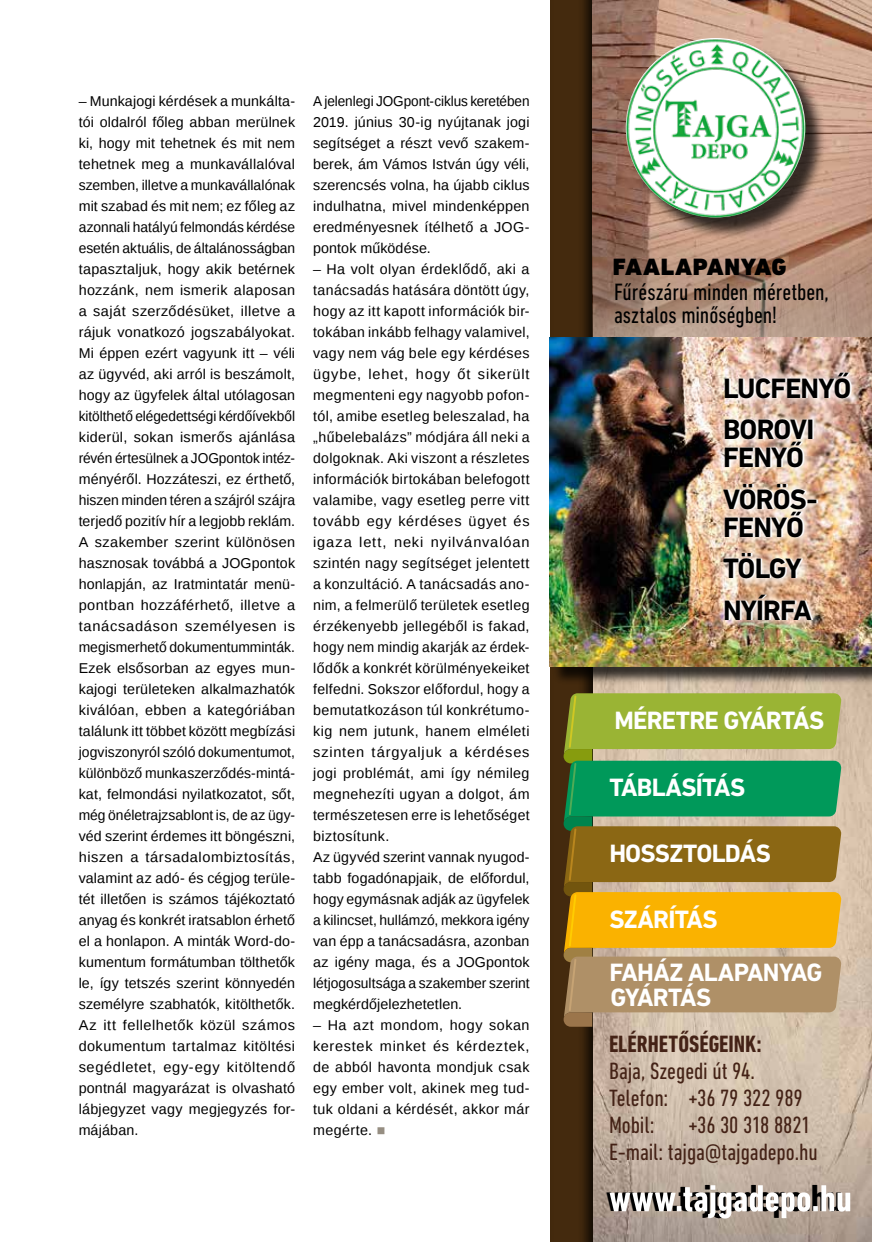
<style>
.page{position:relative;width:872px;height:1242px;background:#fff}
.page>*{position:absolute;margin:0;border:0;box-sizing:border-box;transform-origin:0 0}
.t1{font:700 condensed 38.25px "DIN Next LT Pro";letter-spacing:-.005em;color:#000}
.t2{font:700 28.5px/41.2px "DIN Next LT Pro";letter-spacing:-.03em;color:#000}
.t3{font:700 25.5px/53.6px "DIN Next LT Pro";letter-spacing:-.025em;color:#fff}
.t4{font:condensed 24px/27px "DIN Next LT Pro";letter-spacing:-.005em;color:#442216}
.t5{font:condensed 24px/22.5px "DIN Next LT Pro";color:#000}
.t6{font:700 condensed 24px "DIN Next LT Pro";color:#442216}
.t7{font:900 24px "DIN Next LT Pro";letter-spacing:.025em;color:#000}
.t8{font:14.25px/21px "Liberation Sans";letter-spacing:.025em;color:#000;text-align:justify}
.t9{font:14.25px/21px "Liberation Sans";letter-spacing:.025em;color:#000;text-align:justify;scale:.95 1}
.s1{color:#968e82}
</style>
<div class="page">
<img style="left:595px;top:685px;width:277px;height:557px">
<div style="left:548px;top:0;width:47px;height:1242px;background:#000;opacity:.75"></div>
<img style="left:592px;top:0;width:280px;height:337px">
<div style="left:552px;top:339px;width:320px;height:346px;background:#000;opacity:.75"></div>
<img style="left:550px;top:337px;width:322px;height:329px">
<svg style="left:563px;top:693px;width:278px;height:333px;background:#999c46"></svg>
<svg style="left:609px;top:1185px;width:241px;height:33px"></svg>
<div style="left:628px;top:41px;width:199px;height:198px;background:#000;opacity:.75"></div>
<img style="left:625px;top:24px;width:180px;height:193px">
<div style="left:721px;top:368px;width:142px;height:262px;background:#fff;opacity:.71"></div>
<img style="left:718px;top:364px;width:141px;height:263px">
<p class="t8" style="left:79px;top:91px;width:218px">– Munkajogi kérdések a munkálta&shy;tói oldalról főleg abban merülnek ki, hogy mit tehetnek és mit nem tehetnek meg a munkavállalóval szemben, illetve a munkavállalónak mit szabad és mit nem; ez főleg az azonnali hatályú felmondás kérdése esetén aktuális, de általánosságban tapasztaljuk, hogy akik betérnek hozzánk, nem ismerik alaposan a saját szerződésüket, illetve a rájuk vonatkozó jogszabályokat.<br>Mi éppen ezért vagyunk itt – véli az ügyvéd, aki arról is beszámolt, hogy az ügyfelek által utólagosan kitölthető elégedettségi kérdőívekből kiderül, sokan ismerős ajánlása révén értesülnek a JOGpontok intéz&shy;ményéről. Hozzáteszi, ez érthető, hiszen minden téren a szájról szájra terjedő pozitív hír a legjobb reklám.<br>A szakember szerint különösen hasznosak továbbá a JOGpontok honlapján, az Iratmintatár menü&shy;pontban hozzáférhető, illetve a tanácsadáson személyesen is megismerhető dokumentumminták.<br>Ezek elsősorban az egyes mun&shy;kajogi területeken alkalmazhatók kiválóan, ebben a kategóriában találunk itt többet között megbízási jogviszonyról szóló dokumentumot, különböző munkaszerződés-mintá&shy;kat, felmondási nyilatkozatot, sőt, még önéletrajzsablont is, de az ügy&shy;véd szerint érdemes itt böngészni, hiszen a társadalombiztosítás, valamint az adó- és cégjog terüle&shy;tét illetően is számos tájékoztató anyag és konkrét iratsablon érhető el a honlapon. A minták Word-do&shy;kumentum formátumban tölthetők le, így tetszés szerint könnyedén személyre szabhatók, kitölthetők.<br>Az itt fellelhetők közül számos dokumentum tartalmaz kitöltési segédletet, egy-egy kitöltendő pontnál magyarázat is olvasható lábjegyzet vagy megjegyzés for&shy;májában.</p>
<p class="t9" style="left:313px;top:91px;width:229px">A jelenlegi JOGpont-ciklus keretében 2019. június 30-ig nyújtanak jogi segítséget a részt vevő szakem&shy;berek, ám Vámos István úgy véli, szerencsés volna, ha újabb ciklus indulhatna, mivel mindenképpen eredményesnek ítélhető a JOG&shy;pontok működése.</p>
<h3 class="t7" style="left:613px;top:252px;width:175px">FAALAPANYAG</h3>
<p class="t8" style="left:313px;top:259px;width:218px;text-align:left">– Ha volt olyan érdeklődő, aki a tanácsadás hatására döntött úgy, hogy az itt kapott információk bir&shy;tokában inkább felhagy valamivel, vagy nem vág bele egy kérdéses ügybe, lehet, hogy őt sikerült megmenteni egy nagyobb pofon&shy;tól, amibe esetleg beleszalad, ha „hűbelebalázs” módjára áll neki a dolgoknak. Aki viszont a részletes információk birtokában belefogott valamibe, vagy esetleg perre vitt tovább egy kérdéses ügyet és igaza lett, neki nyilvánvalóan szintén nagy segítséget jelentett a konzultáció. A tanácsadás ano&shy;nim, a felmerülő területek esetleg érzékenyebb jellegéből is fakad, hogy nem mindig akarják az érdek&shy;lődők a konkrét körülményekeiket felfedni. Sokszor előfordul, hogy a bemutatkozáson túl konkrétumo&shy;kig nem jutunk, hanem elméleti szinten tárgyaljuk a kérdéses jogi problémát, ami így némileg megnehezíti ugyan a dolgot, ám természetesen erre is lehetőséget biztosítunk.<br>Az ügyvéd szerint vannak nyugod&shy;tabb fogadónapjaik, de előfordul, hogy egymásnak adják az ügyfelek a kilincset, hullámzó, mekkora igény van épp a tanácsadásra, azonban az igény maga, és a JOGpontok létjogosultsága a szakember szerint megkérdőjelezhetetlen.</p>
<p class="t8" style="left:313px;top:1015px;width:218px">– Ha azt mondom, hogy sokan kerestek minket és kérdeztek, de abból havonta mondjuk csak egy ember volt, akinek meg tud&shy;tuk oldani a kérdését, akkor már megérte. <span class="s1">■</span></p>
<h3 class="t6" style="left:609px;top:1029px;width:154px">ELÉRHETŐSÉGEINK:</h3>
<h3 class="t5" style="left:614px;top:281px;width:216px">Fűrészáru minden méretben, asztalos minőségben!</h3>
<h2 class="t2" style="left:723px;top:367px;width:130px">LUCFENYŐ<br>BOROVI</h2>
<h2 class="t2" style="left:723px;top:437px;width:96px">FENYŐ<br>VÖRÖS-</h2>
<h2 class="t2" style="left:723px;top:507px;width:90px">FENYŐ<br>TÖLGY<br>NYÍRFA</h2>
<h3 class="t3" style="left:614px;top:693px;width:211px">MÉRETRE GYÁRTÁS</h3>
<h3 class="t3" style="left:609px;top:760px;width:137px">TÁBLÁSÍTÁS</h3>
<h3 class="t3" style="left:609px;top:826px;width:163px">HOSSZTOLDÁS</h3>
<h3 class="t3" style="left:609px;top:892px;width:214px">SZÁRÍTÁS<br>FAHÁZ ALAPANYAG</h3>
<h3 class="t3" style="left:610px;top:971px;width:102px">GYÁRTÁS</h3>
<h3 class="t4" style="left:609px;top:1056px;width:195px">Baja, Szegedi út 94.<br>Telefon: +36 79 322 989<br>Mobil:</h3>
<h3 class="t4" style="left:609px;top:1110px;width:210px;text-indent:80px">+36 30 318 8821<br>E-mail: tajga@tajgadepo.hu</h3>
<h1 class="t1" style="left:606px;top:1176px;width:238px">www.tajgadepo.hu</h1>
</div>
